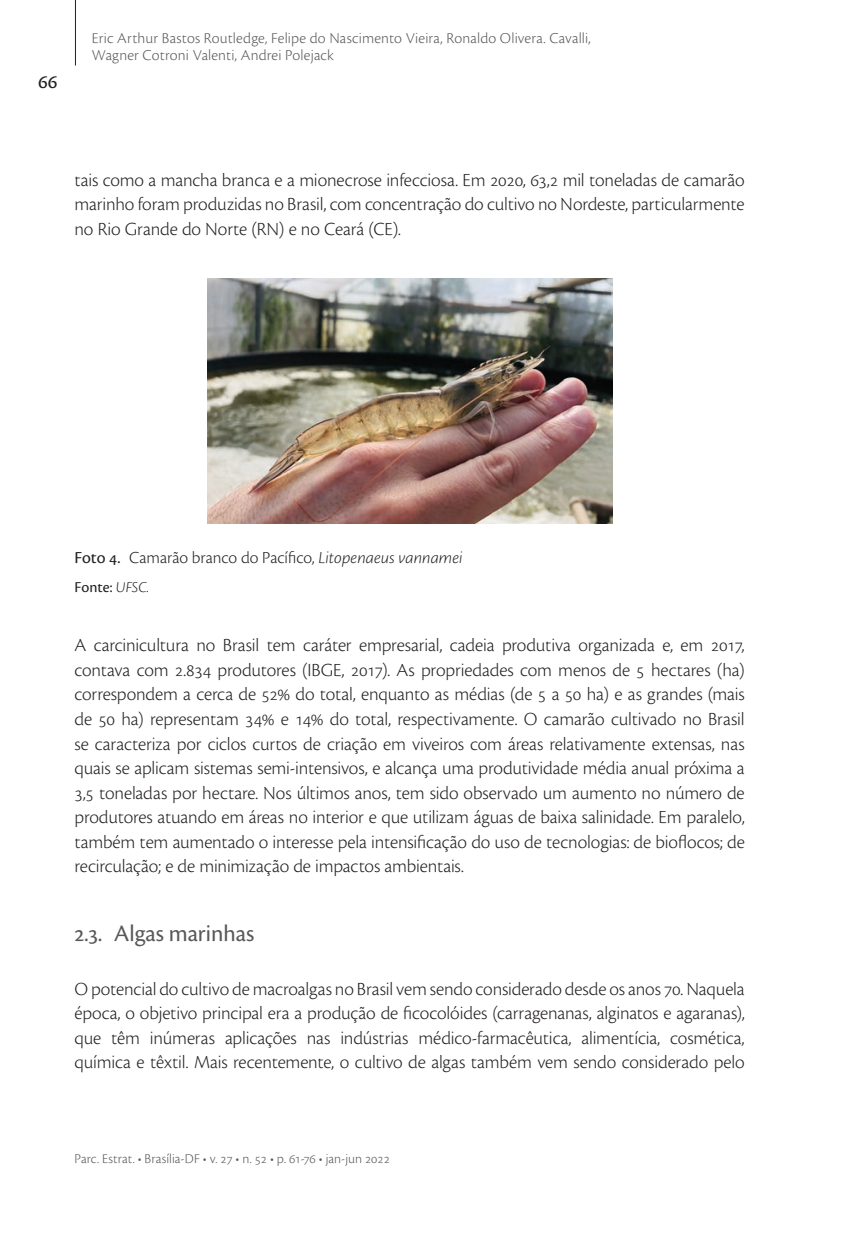
<style>
.page{position:relative;width:844px;height:1241px;background:#fff}
.page>*{position:absolute;margin:0;border:0;box-sizing:border-box;transform-origin:0 0}
.t1{font:24.5px "Cronos Pro Subh";color:#57585a}
.t2{font:21px "Cronos Pro";color:#231f20}
.t3{font:300 19.25px/24.5px "Cronos Pro";letter-spacing:-.01em;color:#231f20;text-align:justify}
.t4{font:300 17.5px "Cronos Pro";letter-spacing:-.005em;color:#231f20}
.t5{font:300 15.75px/17.5px "Cronos Pro";letter-spacing:.01em;color:#57585a}
.t6{font:15.75px "Cronos Pro";color:#231f20}
.t7{font:300 14px "Cronos Pro";letter-spacing:.005em;color:#57585a}
.s1{font-weight:400}
.s2{font-style:italic}
.s3{font-weight:300;font-style:italic}
</style>
<div class="page">
<hr style="left:75px;top:0;width:1px;height:65px;background:#231f20">
<img style="left:207px;top:278px;width:405px;height:245px">
<p class="t2" style="left:38px;top:69px;width:21px">66</p>
<p class="t5" style="left:92px;top:29px;width:500px">Eric Arthur Bastos Routledge, Felipe do Nascimento Vieira, Ronaldo Olivera. Cavalli,<br>Wagner Cotroni Valenti, Andrei Polejack</p>
<p class="t3" style="left:74px;top:167px;width:671px">tais como a mancha branca e a mionecrose infecciosa. Em 2020, 63,2 mil toneladas de camarão marinho foram produzidas no Brasil, com concentração do cultivo no Nordeste, particularmente no Rio Grande do Norte (RN) e no Ceará (CE).</p>
<p class="t4" style="left:74px;top:547px;width:389px"><span class="s1">Foto 4.</span> Camarão branco do Pacífico, <span class="s2">Litopenaeus vannamei</span></p>
<p class="t6" style="left:74px;top:578px;width:76px">Fonte: <span class="s3">UFSC.</span></p>
<p class="t3" style="left:74px;top:633px;width:671px">A carcinicultura no Brasil tem caráter empresarial, cadeia produtiva organizada e, em 2017, contava com 2.834 produtores (IBGE, 2017). As propriedades com menos de 5 hectares (ha) correspondem a cerca de 52% do total, enquanto as médias (de 5 a 50 ha) e as grandes (mais de 50 ha) representam 34% e 14% do total, respectivamente. O camarão cultivado no Brasil se caracteriza por ciclos curtos de criação em viveiros com áreas relativamente extensas, nas quais se aplicam sistemas semi-intensivos, e alcança uma produtividade média anual próxima a 3,5 toneladas por hectare. Nos últimos anos, tem sido observado um aumento no número de produtores atuando em áreas no interior e que utilizam águas de baixa salinidade. Em paralelo, também tem aumentado o interesse pela intensificação do uso de tecnologias: de bioflocos; de recirculação; e de minimização de impactos ambientais.</p>
<p class="t1" style="left:74px;top:919px;width:181px">2.3. Algas marinhas</p>
<p class="t3" style="left:74px;top:976px;width:671px">O potencial do cultivo de macroalgas no Brasil vem sendo considerado desde os anos 70. Naquela época, o objetivo principal era a produção de ficocolóides (carragenanas, alginatos e agaranas), que têm inúmeras aplicações nas indústrias médico-farmacêutica, alimentícia, cosmética, química e têxtil. Mais recentemente, o cultivo de algas também vem sendo considerado pelo</p>
<p class="t7" style="left:74px;top:1149px;width:317px">Parc. Estrat. • Brasília-DF • v. 27 • n. 52 • p. 61-76 • jan-jun 2022</p>
</div>
